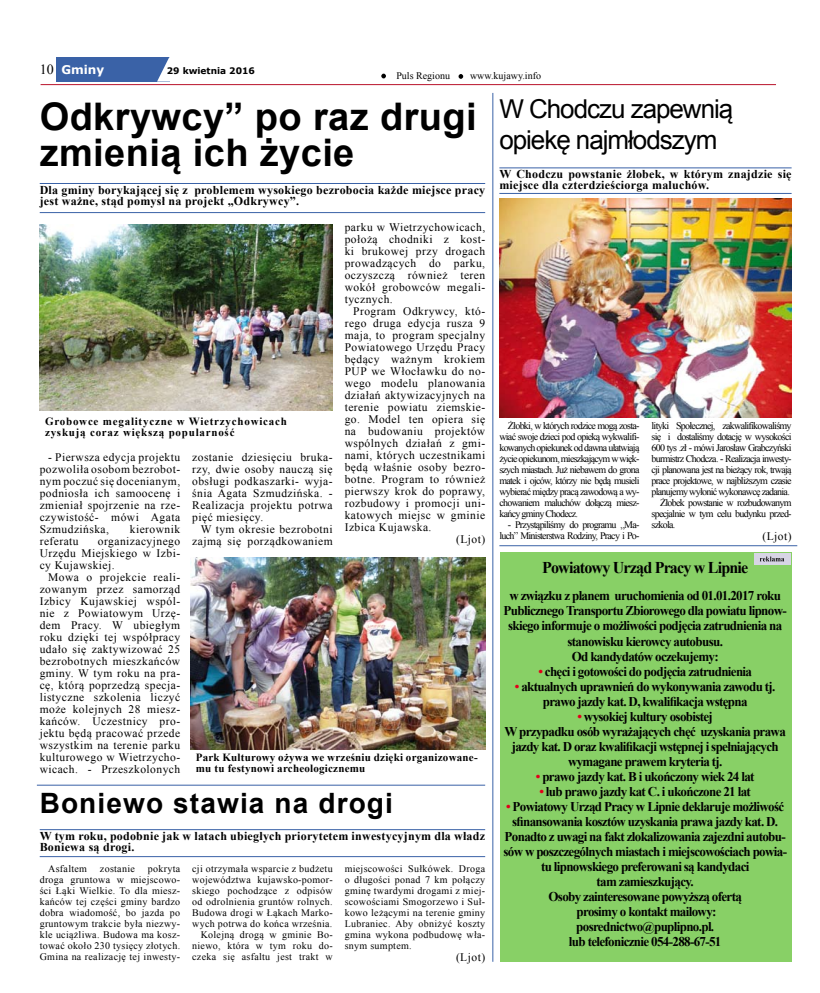
<style>
.page{position:relative;width:820px;height:993px;background:#fff}
.page>*{position:absolute;margin:0;border:0;box-sizing:border-box;transform-origin:0 0}
.t1{font:700 38px/36px "Arial";letter-spacing:.01em;color:#000}
.t2{font:700 28px "Arial";letter-spacing:.04em;color:#000}
.t3{font:26px/31px "Arial";letter-spacing:-.04em;color:#000}
.t4{font:700 16.4px "Times New Roman";letter-spacing:-.05em;color:#000}
.t5{font:14px "Times New Roman";color:#000}
.t6{font:700 13.3px/15px "Times New Roman";letter-spacing:-.05em;color:#000;text-align:center}
.t7{font:700 12px/11px "Times New Roman";letter-spacing:.02em;color:#000}
.t8{font:700 12px "Verdana";color:#fff}
.t9{font:11.5px/12px "Times New Roman";letter-spacing:.04em;color:#000;text-align:justify}
.t10{font:700 11px/11px "Times New Roman";letter-spacing:.02em;color:#000}
.t11{font:700 11px/11px "Times New Roman";letter-spacing:.07em;color:#000}
.t12{font:10px/11px "Times New Roman";letter-spacing:-.07em;color:#000;text-align:justify}
.t13{font:10px/11px "Times New Roman";letter-spacing:.03em;color:#000;text-align:right}
.t14{font:10px "Times New Roman";color:#000}
.t15{font:700 9px "Verdana";color:#000}
.s1{color:#e2001a}
</style>
<div class="page">
<img style="left:190px;top:557px;width:295px;height:193px">
<img style="left:40px;top:224px;width:292px;height:187px">
<hr style="left:41px;top:84px;width:734px;height:1px;background:#b9132b">
<div style="left:56px;top:57px;width:113px;height:24px;background:#3a62a7"></div>
<svg style="left:157px;top:57px;width:13px;height:24px"></svg>
<svg style="left:381px;top:74px;width:5px;height:4px"></svg>
<svg style="left:458px;top:74px;width:5px;height:5px"></svg>
<hr style="left:40px;top:212px;width:445px;height:1px;background:#3a62a7">
<hr style="left:40px;top:183px;width:445px;height:1px;background:#3a62a7">
<hr style="left:499px;top:193px;width:292px;height:1px;background:#3a62a7">
<hr style="left:499px;top:167px;width:292px;height:1px;background:#3a62a7">
<hr style="left:40px;top:855px;width:445px;height:1px;background:#3a62a7">
<hr style="left:40px;top:828px;width:445px;height:1px;background:#3a62a7">
<img style="left:499px;top:198px;width:292px;height:219px">
<div style="left:499px;top:551px;width:291px;height:410px;background:#88d066"></div>
<div style="left:754px;top:553px;width:36px;height:11px;background:#d7d5e5"></div>
<svg style="left:760px;top:556px;width:24px;height:5px"></svg>
<hr style="left:499px;top:545px;width:298px;height:1px;background:#3a62a7">
<hr style="left:492px;top:93px;width:1px;height:868px;background:#3a62a7">
<hr style="left:37px;top:784px;width:448px;height:1px;background:#3a62a7">
<p class="t5" style="left:40px;top:59px;width:15px">10</p>
<p class="t15" style="left:167px;top:65px;width:90px">29 kwietnia 2016</p>
<p class="t8" style="left:61px;top:62px;width:44px">Gminy</p>
<p class="t14" style="left:396px;top:69px;width:55px">Puls Regionu</p>
<p class="t14" style="left:470px;top:69px;width:72px">www.kujawy.info</p>
<h1 class="t1" style="left:40px;top:100px;width:438px">Odkrywcy” po raz drugi zmienią ich życie</h1>
<p class="t7" style="left:40px;top:184px;width:447px">Dla gminy borykającej się z problemem wysokiego bezrobocia każde miejsce pracy jest ważne, stąd pomysł na projekt „Odkrywcy”.</p>
<p class="t9" style="left:344px;top:221px;width:142px">parku w Wietrzychowicach, położą chodniki z kost&shy;ki brukowej przy drogach prowadzących do parku, oczyszczą również teren wokół grobowców megali&shy;tycznych.</p>
<p class="t9" style="left:353px;top:305px;width:133px">Program Odkrywcy, któ-</p>
<p class="t9" style="left:344px;top:317px;width:142px">rego druga edycja rusza 9</p>
<p class="t9" style="left:344px;top:329px;width:142px">maja, to program specjalny</p>
<p class="t9" style="left:344px;top:341px;width:142px">Powiatowego Urzędu Pracy</p>
<p class="t9" style="left:344px;top:353px;width:142px">będący ważnym krokiem</p>
<p class="t9" style="left:344px;top:365px;width:142px">PUP we Włocławku do no-</p>
<p class="t9" style="left:344px;top:377px;width:142px">wego modelu planowania</p>
<p class="t9" style="left:344px;top:389px;width:142px">działań aktywizacyjnych na</p>
<p class="t9" style="left:344px;top:401px;width:142px">terenie powiatu ziemskie-</p>
<p class="t9" style="left:344px;top:413px;width:142px">go. Model ten opiera się</p>
<p class="t9" style="left:344px;top:425px;width:142px">na budowaniu projektów</p>
<p class="t9" style="left:344px;top:437px;width:142px">wspólnych działań z gmi-</p>
<p class="t9" style="left:344px;top:449px;width:142px">nami, których uczestnikami</p>
<p class="t9" style="left:344px;top:461px;width:142px">będą właśnie osoby bezro-</p>
<p class="t9" style="left:344px;top:473px;width:142px">botne. Program to również</p>
<p class="t9" style="left:344px;top:485px;width:142px">pierwszy krok do poprawy,</p>
<p class="t9" style="left:344px;top:497px;width:142px">rozbudowy i promocji uni-</p>
<p class="t9" style="left:344px;top:509px;width:142px">katowych miejsc w gminie</p>
<p class="t9" style="left:344px;top:521px;width:88px">Izbica Kujawska.</p>
<p class="t9" style="left:456px;top:533px;width:31px">(Ljot)</p>
<p class="t11" style="left:45px;top:415px;width:243px">Grobowce megalityczne w Wietrzychowicach zyskują coraz większą popularność</p>
<p class="t9" style="left:192px;top:451px;width:142px">zostanie dziesięciu bruka&shy;rzy, dwie osoby nauczą się obsługi podkaszarki- wyja&shy;śnia Agata Szmudzińska. - Realizacja projektu potrwa pięć miesięcy.</p>
<p class="t9" style="left:192px;top:523px;width:142px;text-align:right">W tym okresie bezrobotni zajmą się porządkowaniem</p>
<p class="t9" style="left:40px;top:451px;width:142px;text-indent:8px">- Pierwsza edycja projektu pozwoliła osobom bezrobot&shy;nym poczuć się docenianym, podniosła ich samoocenę i zmieniał spojrzenie na rze&shy;czywistość- mówi Agata Szmudzińska,</p>
<p class="t9" style="left:130px;top:523px;width:52px">kierownik</p>
<p class="t9" style="left:40px;top:535px;width:142px;text-indent:58px">organizacyjnego Urzędu Miejskiego w Izbi&shy;cy Kujawskiej.</p>
<p class="t9" style="left:40px;top:571px;width:142px;text-indent:8px">Mowa o projekcie reali&shy;zowanym przez samorząd Izbicy Kujawskiej wspól&shy;nie z Powiatowym Urzę&shy;dem Pracy. W ubiegłym roku dzięki tej współpracy udało się zaktywizować 25 bezrobotnych mieszkańców gminy. W tym roku na pra&shy;cę, którą poprzedzą specja&shy;listyczne szkolenia liczyć może kolejnych 28 miesz&shy;kańców. Uczestnicy pro&shy;jektu będą pracować przede wszystkim na terenie parku kulturowego w Wietrzycho&shy;wicach. - Przeszkolonych</p>
<p class="t9" style="left:40px;top:535px;width:40px">referatu</p>
<p class="t10" style="left:196px;top:751px;width:283px">Park Kulturowy ożywa we wrześniu dzięki organizowane&shy;mu tu festynowi archeologicznemu</p>
<h2 class="t2" style="left:40px;top:783px;width:354px">Boniewo stawia na drogi</h2>
<p class="t7" style="left:40px;top:830px;width:446px">W tym roku, podobnie jak w latach ubiegłych priorytetem inwestycyjnym dla władz<br>Boniewa są drogi.</p>
<p class="t12" style="left:40px;top:862px;width:142px;text-indent:108px">pokryta droga gruntowa w miejscowo&shy;ści Łąki Wielkie. To dla miesz&shy;kańców tej części gminy bardzo dobra wiadomość, bo jazda po gruntowym trakcie była niezwy&shy;kle uciążliwa. Budowa ma kosz&shy;tować około 230 tysięcy złotych.<br>Gmina na realizację tej inwesty-</p>
<p class="t13" style="left:192px;top:862px;width:142px">cji otrzymała wsparcie z budżetu województwa kujawsko-pomor&shy;skiego pochodzące z odpisów od odrolnienia gruntów rolnych.<br>Budowa drogi w Łąkach Marko&shy;wych potrwa do końca września.<br>Kolejną drogą w gminie Bo&shy;niewo, która w tym roku do&shy;czeka się asfaltu jest trakt w</p>
<p class="t12" style="left:344px;top:862px;width:142px">miejscowości Sułkówek. Droga o długości ponad 7 km połączy gminę twardymi drogami z miej&shy;scowościami Smogorzewo i Suł&shy;kowo leżącymi na terenie gminy Lubraniec. Aby obniżyć koszty gmina wykona podbudowę wła&shy;snym sumptem.</p>
<p class="t13" style="left:48px;top:862px;width:40px">Asfaltem</p>
<p class="t13" style="left:100px;top:862px;width:36px">zostanie</p>
<p class="t9" style="left:456px;top:950px;width:31px">(Ljot)</p>
<h3 class="t3" style="left:499px;top:94px;width:235px">W Chodczu zapewnią opiekę najmłodszym</h3>
<p class="t7" style="left:499px;top:168px;width:293px">W Chodczu powstanie żłobek, w którym znajdzie się miejsce dla czterdzieściorga maluchów.</p>
<p class="t12" style="left:499px;top:420px;width:142px;text-indent:8px">Żłobki, w których rodzice mogą zosta&shy;wiać swoje dzieci pod opieką wykwalifi&shy;kowanych opiekunek od dawna ułatwiają życie opiekunom, mieszkającym w więk&shy;szych miastach. Już niebawem do grona matek i ojców, którzy nie będą musieli wybierać między pracą zawodową a wy&shy;chowaniem maluchów dołączą miesz&shy;kańcy gminy Chodecz.</p>
<p class="t12" style="left:499px;top:519px;width:142px;text-align:right">- Przystąpiliśmy do programu „Ma&shy;luch” Ministerstwa Rodziny, Pracy i Po-</p>
<p class="t12" style="left:651px;top:420px;width:141px">lityki Społecznej, zakwalifikowaliśmy</p>
<p class="t12" style="left:651px;top:431px;width:141px">się i dostaliśmy dotację w wysokości</p>
<p class="t12" style="left:651px;top:442px;width:141px">600 tys .zł - mówi Jarosław Grabczyński</p>
<p class="t12" style="left:651px;top:453px;width:142px">burmistrz Chodcza. - Realizacja inwesty-</p>
<p class="t12" style="left:651px;top:464px;width:141px">cji planowana jest na bieżący rok, trwają</p>
<p class="t12" style="left:651px;top:475px;width:142px">prace projektowe, w najbliższym czasie</p>
<p class="t12" style="left:651px;top:486px;width:140px">planujemy wyłonić wykonawcę zadania.</p>
<p class="t12" style="left:659px;top:497px;width:133px">Żłobek powstanie w rozbudowanym</p>
<p class="t12" style="left:651px;top:508px;width:142px">specjalnie w tym celu budynku przed-</p>
<p class="t12" style="left:651px;top:519px;width:25px">szkola.</p>
<p class="t9" style="left:762px;top:530px;width:31px">(Ljot)</p>
<h3 class="t4" style="left:542px;top:556px;width:208px">Powiatowy Urząd Pracy w Lipnie</h3>
<p class="t6" style="left:503px;top:588px;width:284px">w związku z planem uruchomienia od 01.01.2017 roku Publicznego Transportu Zbiorowego dla powiatu lipnow&shy;skiego informuje o możliwości podjęcia zatrudnienia na stanowisku kierowcy autobusu.<br>Od kandydatów oczekujemy:</p>
<p class="t6" style="left:538px;top:663px;width:215px"><span class="s1">•</span> chęci i gotowości do podjęcia zatrudnienia</p>
<p class="t6" style="left:514px;top:678px;width:262px"><span class="s1">•</span> aktualnych uprawnień do wykonywania zawodu tj. prawo jazdy kat. D, kwalifikacja wstępna</p>
<p class="t6" style="left:504px;top:708px;width:283px"><span class="s1">•</span> wysokiej kultury osobistej<br>W przypadku osób wyrażających chęć uzyskania prawa jazdy kat. D oraz kwalifikacji wstępnej i spełniających wymagane prawem kryteria tj.</p>
<p class="t6" style="left:535px;top:768px;width:220px"><span class="s1">•</span> prawo jazdy kat. B i ukończony wiek 24 lat</p>
<p class="t6" style="left:539px;top:783px;width:213px"><span class="s1">•</span> lub prawo jazdy kat C. i ukończone 21 lat</p>
<p class="t6" style="left:503px;top:798px;width:285px"><span class="s1">•</span> Powiatowy Urząd Pracy w Lipnie deklaruje możliwość sfinansowania kosztów uzyskania prawa jazdy kat. D.<br>Ponadto z uwagi na fakt zlokalizowania zajezdni autobu&shy;sów w poszczególnych miastach i miejscowościach powia&shy;tu lipnowskiego preferowani są kandydaci<br>tam zamieszkujący.<br>Osoby zainteresowane powyższą ofertą<br>prosimy o kontakt mailowy:<br>posrednictwo@puplipno.pl.<br>lub telefonicznie 054-288-67-51</p>
</div>
